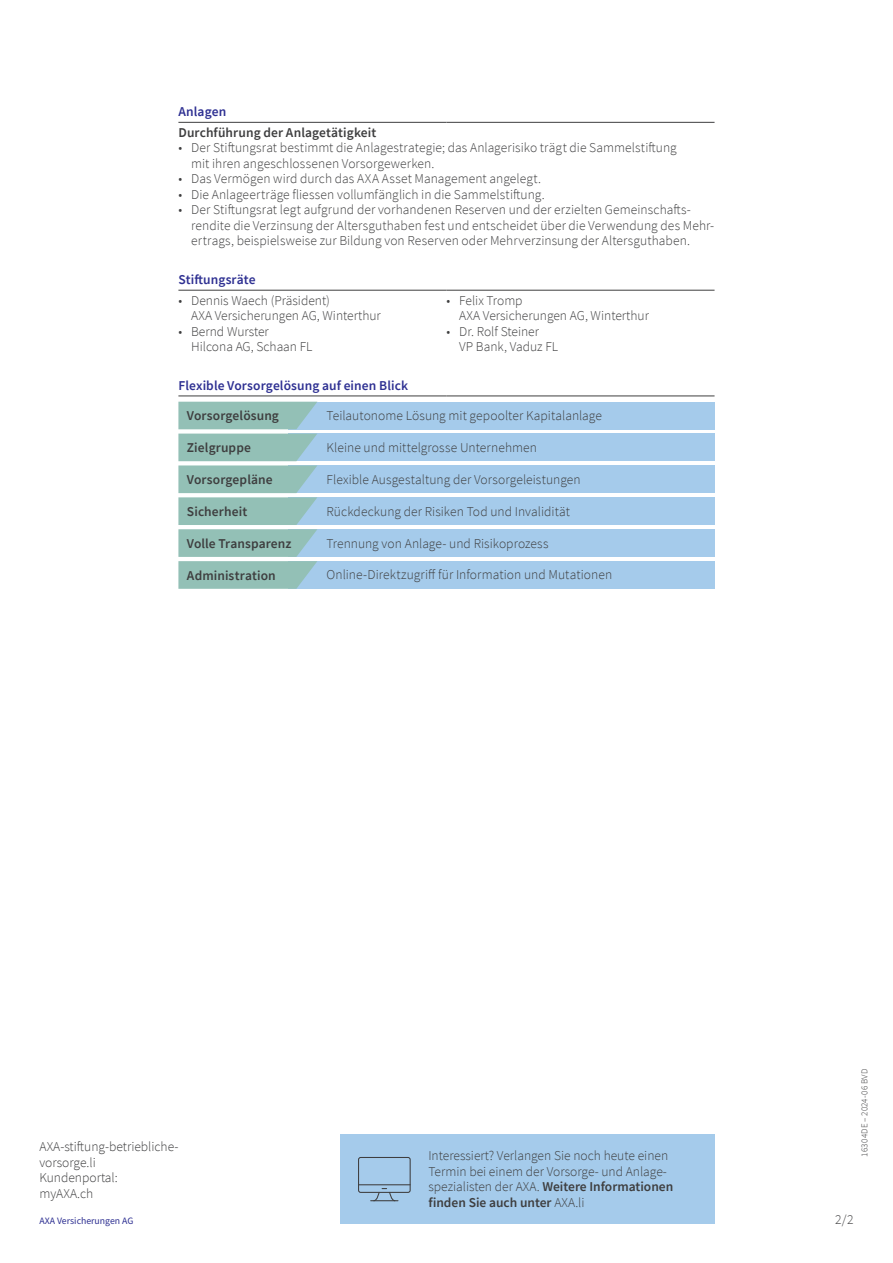
<style>
.page{position:relative;width:893px;height:1263px;background:#fff}
.page>*{position:absolute;margin:0;border:0;box-sizing:border-box;transform-origin:0 0}
._06-AXA-copy{font:300 13.5px/15.6px "Source Sans Pro";color:#3e3e3f}
.Tab_Copy{font:600 13.5px "Source Sans Pro";letter-spacing:.01em;color:#3e3e3f}
.Tab_Copy-2{font:600 13.5px "Source Sans Pro";letter-spacing:.005em;color:#2e3092}
._06-AXA-copy-2{font:9.75px "Source Sans Pro";color:#2e3092}
._06-AXA-copy-3{font:300 9px "Source Sans Pro";letter-spacing:.02em;color:#3e3e3f}
.s1{font-weight:600}
</style>
<div class="page">
<div style="left:340px;top:1134px;width:374px;height:89px;background:#a5cbeb"></div>
<div style="left:358px;top:1157px;width:53px;height:36px;border:1px solid #3e3e3f;border-radius:2px"></div>
<hr style="left:359px;top:1184px;width:51px;height:1px;background:#3e3e3f">
<svg style="left:371px;top:1188px;width:27px;height:14px"></svg>
<hr style="left:178px;top:122px;width:268px;height:1px;background:#3e3e3f">
<hr style="left:446px;top:122px;width:268px;height:1px;background:#3e3e3f">
<hr style="left:178px;top:290px;width:268px;height:1px;background:#3e3e3f">
<hr style="left:446px;top:290px;width:268px;height:1px;background:#3e3e3f">
<hr style="left:178px;top:396px;width:268px;height:1px;background:#3e3e3f">
<hr style="left:446px;top:396px;width:268px;height:1px;background:#3e3e3f">
<div style="left:288px;top:402px;width:426px;height:27px;background:#a5cbeb"></div>
<div style="left:288px;top:434px;width:426px;height:27px;background:#a5cbeb"></div>
<div style="left:288px;top:465px;width:426px;height:28px;background:#a5cbeb"></div>
<div style="left:288px;top:497px;width:426px;height:28px;background:#a5cbeb"></div>
<div style="left:288px;top:529px;width:426px;height:28px;background:#a5cbeb"></div>
<div style="left:288px;top:561px;width:426px;height:28px;background:#a5cbeb"></div>
<svg style="left:178px;top:402px;width:139px;height:187px"></svg>
<p class="Tab_Copy-2" style="left:178px;top:103px;width:49px">Anlagen</p>
<p class="Tab_Copy" style="left:178px;top:123px;width:199px">Durchführung der Anlagetätigkeit</p>
<p class="_06-AXA-copy" style="left:191px;top:140px;width:487px;text-indent:-13px">• Der Stiftungsrat bestimmt die Anlagestrategie; das Anlagerisiko trägt die Sammelstiftung mit ihren angeschlossenen Vorsorgewerken.</p>
<p class="_06-AXA-copy" style="left:178px;top:171px;width:364px">• Das Vermögen wird durch das AXA Asset Management angelegt.</p>
<p class="_06-AXA-copy" style="left:178px;top:187px;width:368px">• Die Anlageerträge fliessen vollumfänglich in die Sammelstiftung.</p>
<p class="_06-AXA-copy" style="left:191px;top:202px;width:525px;text-indent:-13px">• Der Stiftungsrat legt aufgrund der vorhandenen Reserven und der erzielten Gemeinschafts&shy;rendite die Verzinsung der Altersguthaben fest und entscheidet über die Verwendung des Mehr&shy;ertrags, beispielsweise zur Bildung von Reserven oder Mehrverzinsung der Altersguthaben.</p>
<p class="Tab_Copy-2" style="left:178px;top:270px;width:79px">Stiftungsräte</p>
<p class="_06-AXA-copy" style="left:191px;top:292px;width:191px;text-indent:-13px">• Dennis Waech (Präsident)<br>AXA Versicherungen AG, Winterthur</p>
<p class="_06-AXA-copy" style="left:191px;top:323px;width:123px;text-indent:-13px">• Bernd Wurster<br>Hilcona AG, Schaan FL</p>
<p class="_06-AXA-copy" style="left:459px;top:292px;width:191px;text-indent:-13px">• Felix Tromp<br>AXA Versicherungen AG, Winterthur</p>
<p class="_06-AXA-copy" style="left:459px;top:323px;width:100px;text-indent:-13px">• Dr. Rolf Steiner<br>VP Bank, Vaduz FL</p>
<p class="Tab_Copy-2" style="left:178px;top:376px;width:231px">Flexible Vorsorgelösung auf einen Blick</p>
<p class="_06-AXA-copy" style="left:327px;top:408px;width:277px">Teilautonome Lösung mit gepoolter Kapitalanlage</p>
<p class="_06-AXA-copy" style="left:327px;top:440px;width:212px">Kleine und mittelgrosse Unternehmen</p>
<p class="_06-AXA-copy" style="left:327px;top:472px;width:256px">Flexible Ausgestaltung der Vorsorgeleistungen</p>
<p class="_06-AXA-copy" style="left:327px;top:504px;width:245px">Rückdeckung der Risiken Tod und Invalidität</p>
<p class="_06-AXA-copy" style="left:327px;top:536px;width:224px">Trennung von Anlage- und Risikoprozess</p>
<p class="_06-AXA-copy" style="left:327px;top:567px;width:287px">Online-Direktzugriff für Information und Mutationen</p>
<p class="Tab_Copy" style="left:187px;top:407px;width:94px">Vorsorgelösung</p>
<p class="Tab_Copy" style="left:187px;top:439px;width:66px">Zielgruppe</p>
<p class="Tab_Copy" style="left:187px;top:471px;width:87px">Vorsorgepläne</p>
<p class="Tab_Copy" style="left:187px;top:503px;width:62px">Sicherheit</p>
<p class="Tab_Copy" style="left:187px;top:534px;width:106px">Volle Transparenz</p>
<p class="Tab_Copy" style="left:187px;top:566px;width:90px">Administration</p>
<p class="_06-AXA-copy" style="left:39px;top:1139px;width:140px">AXA-stiftung-betriebliche&shy;vorsorge.li</p>
<p class="_06-AXA-copy" style="left:39px;top:1170px;width:80px">Kundenportal: myAXA.ch</p>
<p class="_06-AXA-copy-2" style="left:39px;top:1214px;width:95px">AXA Versicherungen AG</p>
<p class="_06-AXA-copy" style="left:428px;top:1148px;width:246px">Interessiert? Verlangen Sie noch heute einen Termin bei einem der Vorsorge- und Anlage&shy;spezialisten der AXA. <span class="s1">Weitere Informationen finden Sie auch unter</span> AXA.li</p>
<p class="_06-AXA-copy-3" style="left:859px;top:1157px;width:90px;rotate:-90deg">16304DE – 2024-06 BVD</p>
<p class="_06-AXA-copy" style="left:835px;top:1211px;width:20px">2/2</p>
</div>
